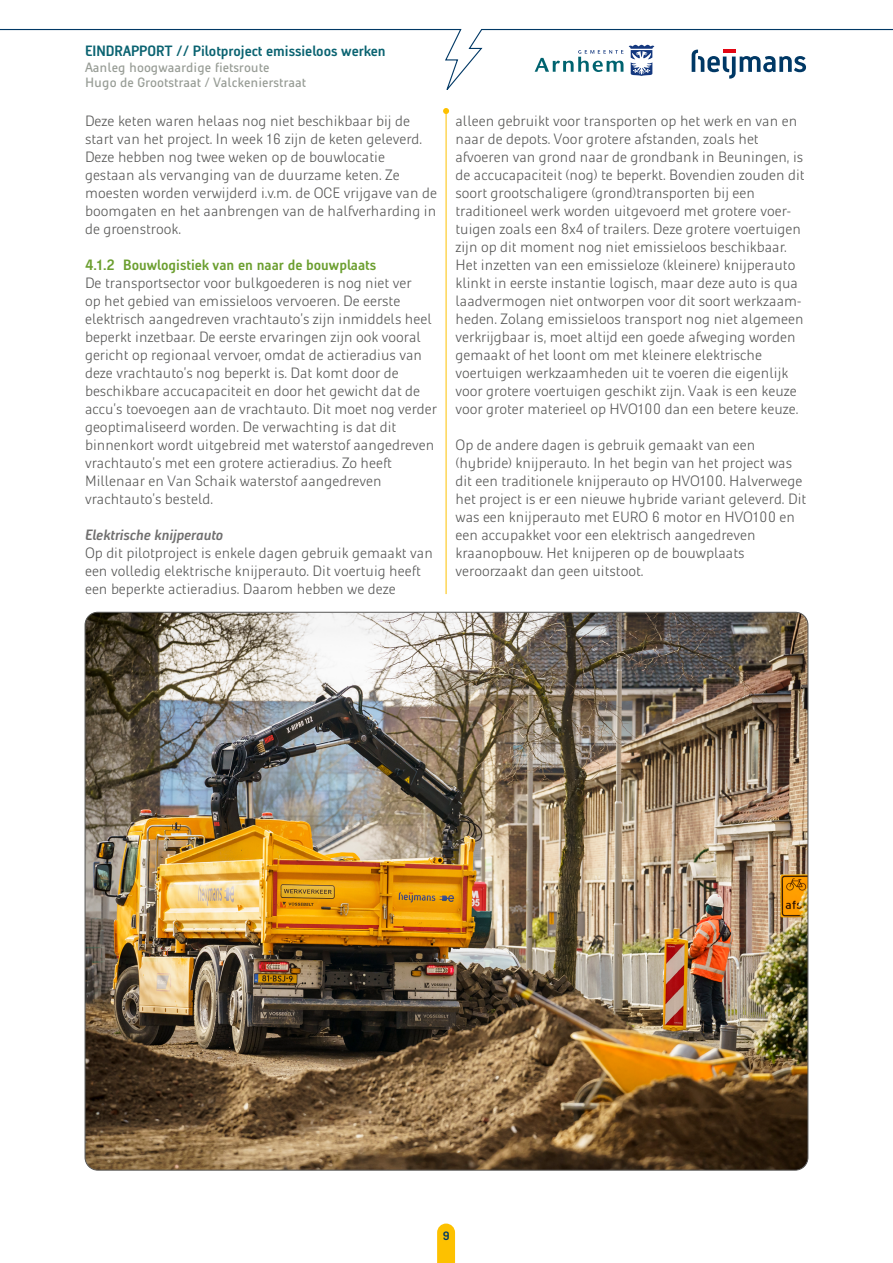
<style>
.page{position:relative;width:893px;height:1263px;background:#fff}
.page>*{position:absolute;margin:0;border:0;box-sizing:border-box;transform-origin:0 0}
.t1{font:300 15px/18px "Heijmans";color:#575756}
.t2{font:700 15px "Heijmans Con";color:#0a6371}
.t3{font:700 15px "Heijmans Con";color:#6c9f30}
.t4{font:italic 700 15px "Heijmans Con";color:#706f6f}
.t5{font:13.5px/15px "Heijmans";color:#989d96}
.t6{font:700 12px "Heijmans Con";color:#003865}
</style>
<div class="page">
<svg style="left:0;top:29px;width:893px;height:61px"></svg>
<svg style="left:692px;top:50px;width:114px;height:29px"></svg>
<svg style="left:629px;top:45px;width:25px;height:31px"></svg>
<svg style="left:535px;top:50px;width:88px;height:22px"></svg>
<hr style="left:446px;top:111px;width:1px;height:483px;background:#fdc100">
<svg style="left:443px;top:108px;width:6px;height:6px"></svg>
<svg style="left:437px;top:1223px;width:18px;height:40px"></svg>
<img style="left:85px;top:612px;width:723px;height:558px">
<p class="t2" style="left:85px;top:42px;width:302px">EINDRAPPORT // Pilotproject emissieloos werken</p>
<p class="t5" style="left:85px;top:60px;width:223px">Aanleg hoogwaardige fietsroute<br>Hugo de Grootstraat / Valckenierstraat</p>
<p class="t1" style="left:85px;top:112px;width:353px">Deze keten waren helaas nog niet beschikbaar bij de start van het project. In week 16 zijn de keten geleverd.<br>Deze hebben nog twee weken op de bouwlocatie gestaan als vervanging van de duurzame keten. Ze moesten worden verwijderd i.v.m. de OCE vrijgave van de boomgaten en het aanbrengen van de halfverharding in de groenstrook.</p>
<p class="t3" style="left:85px;top:256px;width:293px">4.1.2 Bouwlogistiek van en naar de bouwplaats</p>
<p class="t1" style="left:85px;top:274px;width:354px">De transportsector voor bulkgoederen is nog niet ver<br>op het gebied van emissieloos vervoeren. De eerste elektrisch aangedreven vrachtauto’s zijn inmiddels heel beperkt inzetbaar. De eerste ervaringen zijn ook vooral gericht op regionaal vervoer, omdat de actieradius van deze vrachtauto’s nog beperkt is. Dat komt door de beschikbare accucapaciteit en door het gewicht dat de accu’s toevoegen aan de vrachtauto. Dit moet nog verder geoptimaliseerd worden. De verwachting is dat dit binnenkort wordt uitgebreid met waterstof aangedreven vrachtauto’s met een grotere actieradius. Zo heeft Millenaar en Van Schaik waterstof aangedreven vrachtauto’s besteld.</p>
<p class="t4" style="left:85px;top:526px;width:140px">Elektrische knijperauto</p>
<p class="t1" style="left:85px;top:544px;width:349px">Op dit pilotproject is enkele dagen gebruik gemaakt van een volledig elektrische knijperauto. Dit voertuig heeft een beperkte actieradius. Daarom hebben we deze</p>
<p class="t1" style="left:455px;top:112px;width:351px">alleen gebruikt voor transporten op het werk en van en naar de depots. Voor grotere afstanden, zoals het afvoeren van grond naar de grondbank in Beuningen, is de accucapaciteit (nog) te beperkt. Bovendien zouden dit soort grootschaligere (grond)transporten bij een traditioneel werk worden uitgevoerd met grotere voer&shy;tuigen zoals een 8x4 of trailers. Deze grotere voertuigen zijn op dit moment nog niet emissieloos beschikbaar.<br>Het inzetten van een emissieloze (kleinere) knijperauto klinkt in eerste instantie logisch, maar deze auto is qua laadvermogen niet ontworpen voor dit soort werkzaam&shy;heden. Zolang emissieloos transport nog niet algemeen verkrijgbaar is, moet altijd een goede afweging worden gemaakt of het loont om met kleinere elektrische voertuigen werkzaamheden uit te voeren die eigenlijk voor grotere voertuigen geschikt zijn. Vaak is een keuze voor groter materieel op HVO100 dan een betere keuze.</p>
<p class="t1" style="left:455px;top:436px;width:352px">Op de andere dagen is gebruik gemaakt van een (hybride) knijperauto. In het begin van het project was dit een traditionele knijperauto op HVO100. Halverwege het project is er een nieuwe hybride variant geleverd. Dit was een knijperauto met EURO 6 motor en HVO100 en een accupakket voor een elektrisch aangedreven kraanopbouw. Het knijperen op de bouwplaats veroorzaakt dan geen uitstoot.</p>
<p class="t6" style="left:443px;top:1228px;width:8px">9</p>
</div>
